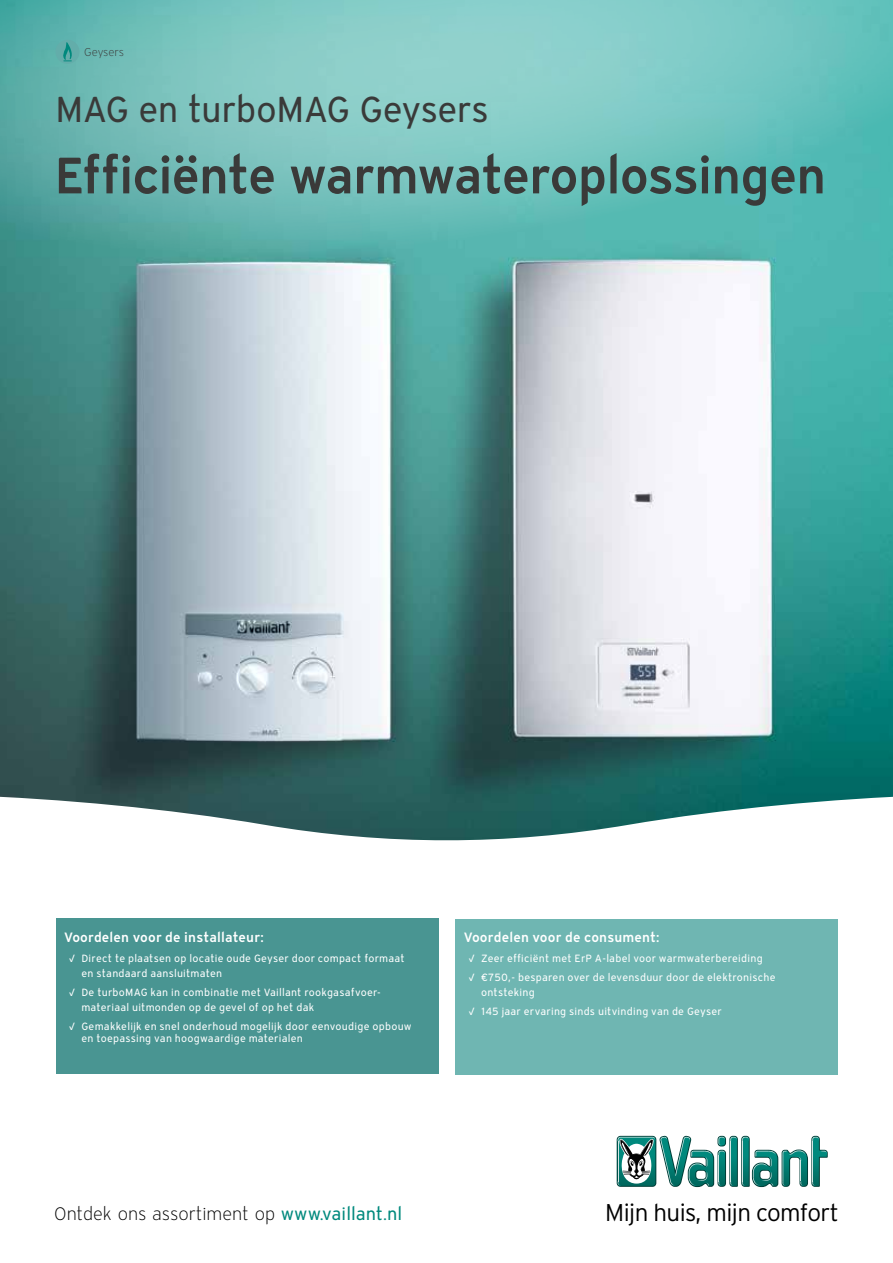
<style>
.page{position:relative;width:893px;height:1263px;background:#fff}
.page>*{position:absolute;margin:0;border:0;box-sizing:border-box;transform-origin:0 0}
.t1{font:600 51px "Vaillant 12";letter-spacing:-.025em;color:#3a3a39}
.t2{font:36px "Vaillant 12";letter-spacing:-.02em;color:#3a3a39}
.t3{font:300 24.15px "Interstate";letter-spacing:-.025em;color:#000}
.t4{font:300 18px "Vaillant 12";letter-spacing:-.005em;color:#000}
.t5{font:600 13.5px "Vaillant 12";letter-spacing:.01em;color:#fff}
.t6{font:300 11.4px "Vaillant 12";letter-spacing:-.015em;color:#3a3a39}
.t7{font:10.5px/15px "Vaillant 12";letter-spacing:.02em;color:#fff}
.s1{font-weight:400;color:#00897d}
</style>
<div class="page">
<img style="left:0;top:282px;width:893px;height:513px">
<svg style="left:0;top:0;width:893px;height:282px;background:#71bfba"></svg>
<div style="left:55px;top:40px;width:25px;height:24px;background:#63adaa;border-radius:50%"></div>
<svg style="left:63px;top:42px;width:9px;height:19px"></svg>
<svg style="left:617px;top:1136px;width:39px;height:51px"></svg>
<svg style="left:618px;top:1136px;width:210px;height:51px"></svg>
<svg style="left:0;top:795px;width:893px;height:218px"></svg>
<div style="left:56px;top:919px;width:383px;height:155px;background:#499592"></div>
<div style="left:456px;top:919px;width:382px;height:155px;background:#6fb6b2"></div>
<p class="t6" style="left:84px;top:45px;width:41px">Geysers</p>
<h2 class="t2" style="left:55px;top:86px;width:435px">MAG en turboMAG Geysers</h2>
<h1 class="t1" style="left:54px;top:141px;width:773px">Efficiënte warmwateroplossingen</h1>
<p class="t5" style="left:64px;top:928px;width:201px">Voordelen voor de installateur:</p>
<p class="t7" style="left:81px;top:950px;width:325px;text-indent:-13px">√ Direct te plaatsen op locatie oude Geyser door compact formaat en standaard aansluitmaten</p>
<p class="t7" style="left:81px;top:984px;width:301px;text-indent:-13px">√ De turboMAG kan in combinatie met Vaillant rookgasafvoer&shy;materiaal uitmonden op de gevel of op het dak</p>
<p class="t7" style="left:81px;top:1020px;width:332px;line-height:12px;text-indent:-13px">√ Gemakkelijk en snel onderhoud mogelijk door eenvoudige opbouw en toepassing van hoogwaardige materialen</p>
<p class="t5" style="left:464px;top:928px;width:197px">Voordelen voor de consument:</p>
<p class="t7" style="left:468px;top:948px;width:309px;line-height:19.2px">√ Zeer efficiënt met ErP A-label voor warmwaterbereiding<br>√ €750,- besparen over de levensduur door de elektronische</p>
<p class="t7" style="left:468px;top:982px;width:255px;line-height:19.2px;text-indent:13px">ontsteking<br>√ 145 jaar ervaring sinds uitvinding van de Geyser</p>
<h3 class="t4" style="left:54px;top:1202px;width:349px">Ontdek ons assortiment op <span class="s1">www.vaillant.nl</span></h3>
<h3 class="t3" style="left:605px;top:1198px;width:235px">Mijn huis, mijn comfort</h3>
</div>
